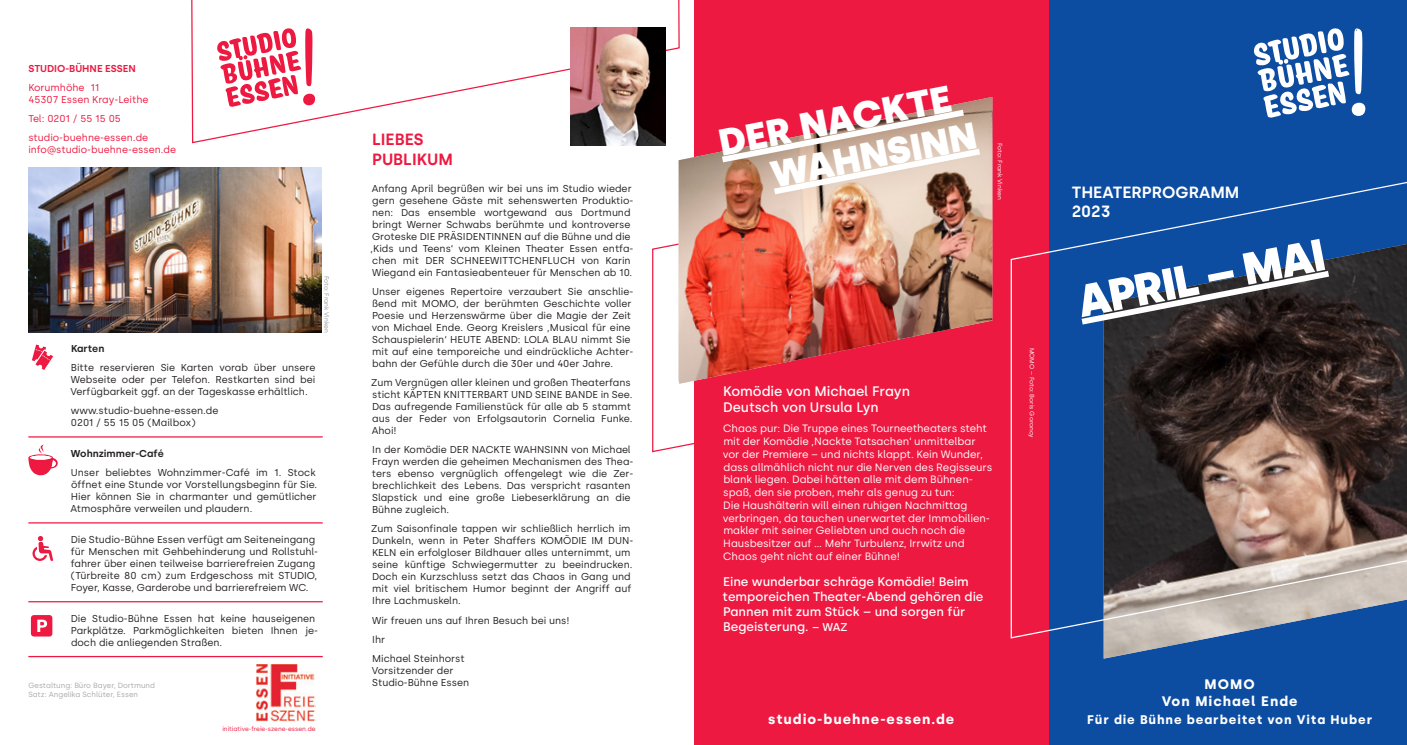
<style>
.page{position:relative;width:1407px;height:745px;background:#fff}
.page>*{position:absolute;margin:0;border:0;box-sizing:border-box;transform-origin:0 0}
.Cover_Text{font:900 45px "Silka";color:#fff}
.Cover_Text-2{font:900 37.5px/41.2px "Silka";color:#fff}
.Menge_Silka{font:600 16.25px/19.5px "Silka";color:#fff}
.Menge_Silka-2{font:600 16.25px "Silka";color:#ed1941}
.Stück_von_____Außen{font:500 13.75px "Silka";color:#fff}
.Bottom-center{font:700 13.75px "Silka";letter-spacing:.075em;color:#fff}
.Stück_von_____Außen-2{font:500 12.5px/15px "Silka";color:#fff}
.Bottom-center-2{font:700 12.5px "Silka";letter-spacing:.075em;color:#fff}
.Menge___Außen{font:10.62px/12.8px "Silka";letter-spacing:-.005em;color:#fff}
.Menge_Silka-3{font:10px/12px "Silka";color:#231f20}
.Menge_Silka-4{font:10px/12px "Silka";color:#ed1941}
.Menge_Silka-5{font:600 10px "Silka";color:#231f20}
.Menge_Silka-6{font:600 10px "Silka";color:#ed1941}
.Menge_Silka-7{font:7.5px/9px "Silka";color:#a8a9ad}
.t1{font:6.25px "Silka";color:#fff}
.t2{font:6.25px "Silka";color:#ed1941}
.t3{font:6.25px "Silka";color:#939598}
.s1{font-size:11.25px}
</style>
<div class="page">
<div style="left:694px;top:0;width:355px;height:744px;background:#ed1941"></div>
<div style="left:1050px;top:0;width:357px;height:744px;background:#0d4da1"></div>
<svg style="left:1254px;top:28px;width:111px;height:90px"></svg>
<img style="left:1103px;top:639px;width:102px;height:19px">
<img style="left:28px;top:167px;width:294px;height:166px">
<hr style="left:28px;top:522px;width:295px;height:1px;background:#ed1941">
<hr style="left:28px;top:600px;width:295px;height:2px;background:#ed1941">
<hr style="left:28px;top:655px;width:295px;height:1px;background:#ed1941">
<hr style="left:28px;top:436px;width:295px;height:1px;background:#ed1941">
<svg style="left:32px;top:344px;width:21px;height:26px"></svg>
<svg style="left:28px;top:444px;width:30px;height:31px"></svg>
<svg style="left:33px;top:536px;width:20px;height:24px"></svg>
<svg style="left:31px;top:615px;width:21px;height:21px"></svg>
<svg style="left:191px;top:0;width:489px;height:144px"></svg>
<img style="left:570px;top:27px;width:95px;height:119px">
<img style="left:257px;top:664px;width:58px;height:57px">
<svg style="left:217px;top:28px;width:98px;height:79px"></svg>
<svg style="left:652px;top:243px;width:42px;height:210px"></svg>
<img style="left:678px;top:97px;width:314px;height:286px">
<svg style="left:716px;top:106px;width:270px;height:92px"></svg>
<svg style="left:1010px;top:161px;width:397px;height:478px"></svg>
<p class="Menge_Silka-6" style="left:28px;top:63px;width:109px">STUDIO-BÜHNE ESSEN</p>
<p class="Menge_Silka-4" style="left:28px;top:82px;width:122px">Korumhöhe 11<br>45307 Essen Kray-Leithe</p>
<p class="Menge_Silka-4" style="left:28px;top:113px;width:94px">Tel: 0201 / 55 15 05</p>
<p class="Menge_Silka-4" style="left:28px;top:132px;width:149px">studio-buehne-essen.de info@studio-buehne-essen.de</p>
<p class="t3" style="left:330px;top:275px;width:58px;rotate:90deg">Foto: Frank Vinken</p>
<p class="Menge_Silka-5" style="left:71px;top:342px;width:35px">Karten</p>
<p class="Menge_Silka-3" style="left:70px;top:361px;width:246px;text-align:justify">Bitte reservieren Sie Karten vorab über unsere Webseite oder per Telefon. Restkarten sind bei Verfügbarkeit ggf. an der Tageskasse erhältlich.</p>
<p class="Menge_Silka-3" style="left:71px;top:404px;width:149px">www.studio-buehne-essen.de<br>0201 / 55 15 05 (Mailbox)</p>
<p class="Menge_Silka-5" style="left:71px;top:447px;width:94px">Wohnzimmer-Café</p>
<p class="Menge_Silka-3" style="left:70px;top:466px;width:248px">Unser beliebtes Wohnzimmer-Café im 1. Stock öffnet eine Stunde vor Vorstellungsbeginn für Sie.<br>Hier können Sie in charmanter und gemütlicher Atmosphäre verweilen und plaudern.</p>
<p class="Menge_Silka-3" style="left:71px;top:533px;width:249px">Die Studio-Bühne Essen verfügt am Seiteneingang für Menschen mit Gehbehinderung und Rollstuhl&shy;fahrer über einen teilweise barrierefreien Zugang (Türbreite 80 cm) zum Erdgeschoss mit STUDIO, Foyer, Kasse, Garderobe und barrierefreiem WC.</p>
<p class="Menge_Silka-3" style="left:71px;top:612px;width:249px">Die Studio-Bühne Essen hat keine hauseigenen<br>Parkplätze. Parkmöglichkeiten bieten Ihnen je&shy;doch die anliegenden Straßen.</p>
<p class="Menge_Silka-7" style="left:28px;top:680px;width:128px">Gestaltung: Büro Bayer, Dortmund<br>Satz: Angelika Schlüter, Essen</p>
<p class="t2" style="left:222px;top:725px;width:95px">initiative-freie-szene-essen.de</p>
<p class="Menge_Silka-2" style="left:372px;top:129px;width:53px">LIEBES</p>
<p class="Menge_Silka-2" style="left:372px;top:149px;width:82px">PUBLIKUM</p>
<p class="Menge_Silka-3" style="left:371px;top:182px;width:264px">Anfang April begrüßen wir bei uns im Studio wieder gern gesehene Gäste mit sehenswerten Produktio&shy;nen: Das ensemble wortgewand aus Dortmund bringt Werner Schwabs berühmte und kontroverse Groteske DIE PRÄSIDENTINNEN auf die Bühne und die ‚Kids und Teens‘ vom Kleinen Theater Essen entfa&shy;chen mit DER SCHNEEWITTCHENFLUCH von Karin Wiegand ein Fantasieabenteuer fü r Menschen ab 10.</p>
<p class="Menge_Silka-3" style="left:372px;top:285px;width:263px">Unser eigenes Repertoire verzaubert Sie anschlie&shy;ßend mit MOMO, der berühmten Geschichte voller Poesie und Herzenswärme über die Magie der Zeit von Michael Ende. Georg Kreislers ‚Musical für eine Schauspielerin‘ HEUTE ABEND: LOLA BLAU nimmt Sie mit auf eine temporeiche und eindrückliche Achter&shy;bahn der Gefühle durch die 30er und 40er Jahre.</p>
<p class="Menge_Silka-3" style="left:371px;top:376px;width:263px">Zum Vergnügen aller kleinen und großen Theaterfans sticht KÄPTEN KNITTERBART UND SEINE BANDE in See.<br>Das aufregende Familienstück für alle ab 5 stammt aus der Feder von Erfolgsautorin Cornelia Funke.<br>Ahoi!</p>
<p class="Menge_Silka-3" style="left:372px;top:443px;width:263px">In der Komödie DER NACKTE WAHNSINN von Michael Frayn werden die geheimen Mechanismen des Thea&shy;ters ebenso vergnüglich offengelegt wie die Zer&shy;brechlichkeit des Lebens. Das verspricht rasanten Slapstick und eine große Liebeserklärung an die Bühne zugleich.</p>
<p class="Menge_Silka-3" style="left:371px;top:522px;width:264px">Zum Saisonfinale tappen wir schließlich herrlich im Dunkeln, wenn in Peter Shaffers KOMÖDIE IM DUN-KELN ein erfolgloser Bildhauer alles unternimmt, um seine künftige Schwiegermutter zu beeindrucken.<br>Doch ein Kurzschluss setzt das Chaos in Gang und mit viel britischem Humor beginnt der Angriff auf Ihre Lachmuskeln.</p>
<p class="Menge_Silka-3" style="left:372px;top:613px;width:199px">Wir freuen uns auf Ihren Besuch bei uns!</p>
<p class="Menge_Silka-3" style="left:372px;top:632px;width:14px">Ihr</p>
<p class="Menge_Silka-3" style="left:372px;top:651px;width:99px">Michael Steinhorst<br>Vorsitzender der<br>Studio-Bühne Essen</p>
<p class="Cover_Text-2" style="left:759px;top:114px;width:210px;text-indent:-45px;rotate:-11deg">DER NACKTE<br>WAHNSINN</p>
<p class="t1" style="left:1004px;top:143px;width:58px;rotate:90deg">Foto: Frank Vinken</p>
<p class="Stück_von_____Außen" style="left:723px;top:382px;width:189px">Komödie von Michael Frayn</p>
<p class="Stück_von_____Außen" style="left:723px;top:399px;width:157px">Deutsch von Ursula Lyn</p>
<p class="Menge___Außen" style="left:723px;top:422px;width:271px">Chaos pur: Die Truppe eines Tourneetheaters steht mit der Komödie ‚Nackte Tatsachen‘ unmittelbar vor der Premiere – und nichts klappt. Kein Wunder, dass allmählich nicht nur die Nerven des Regisseurs blank liegen. Dabei hätten alle mit dem Bühnen&shy;spaß, den sie proben, mehr als genug zu tun:<br>Die Haushälterin will einen ruhigen Nachmittag verbringen, da tauchen unerwartet der Immobilien&shy;makler mit seiner Geliebten und auch noch die Hausbesitzer auf … Mehr Turbulenz, Irrwitz und Chaos geht nicht auf einer Bühne!</p>
<p class="Stück_von_____Außen-2" style="left:722px;top:573px;width:262px">Eine wunderbar schräge Komödie! Beim temporeichen Theater-Abend gehören die Pannen mit zum Stück – und sorgen für Begeisterung. <span class="s1">– WAZ</span></p>
<p class="Bottom-center" style="left:768px;top:710px;width:188px">studio-buehne-essen.de</p>
<p class="t1" style="left:1036px;top:347px;width:92px;rotate:90deg">MOMO – Foto: Boris Goroncy</p>
<p class="Menge_Silka" style="left:1071px;top:182px;width:169px">THEATERPROGRAMM<br>2023</p>
<p class="Cover_Text" style="left:1073px;top:275px;width:252px;rotate:-11deg">APRIL – MAI</p>
<p class="Bottom-center" style="left:1204px;top:675px;width:52px">MOMO</p>
<p class="Bottom-center" style="left:1162px;top:693px;width:137px">Von Michael Ende</p>
<p class="Bottom-center-2" style="left:1087px;top:711px;width:287px">Für die Bühne bearbeitet von Vita Huber</p>
</div>
